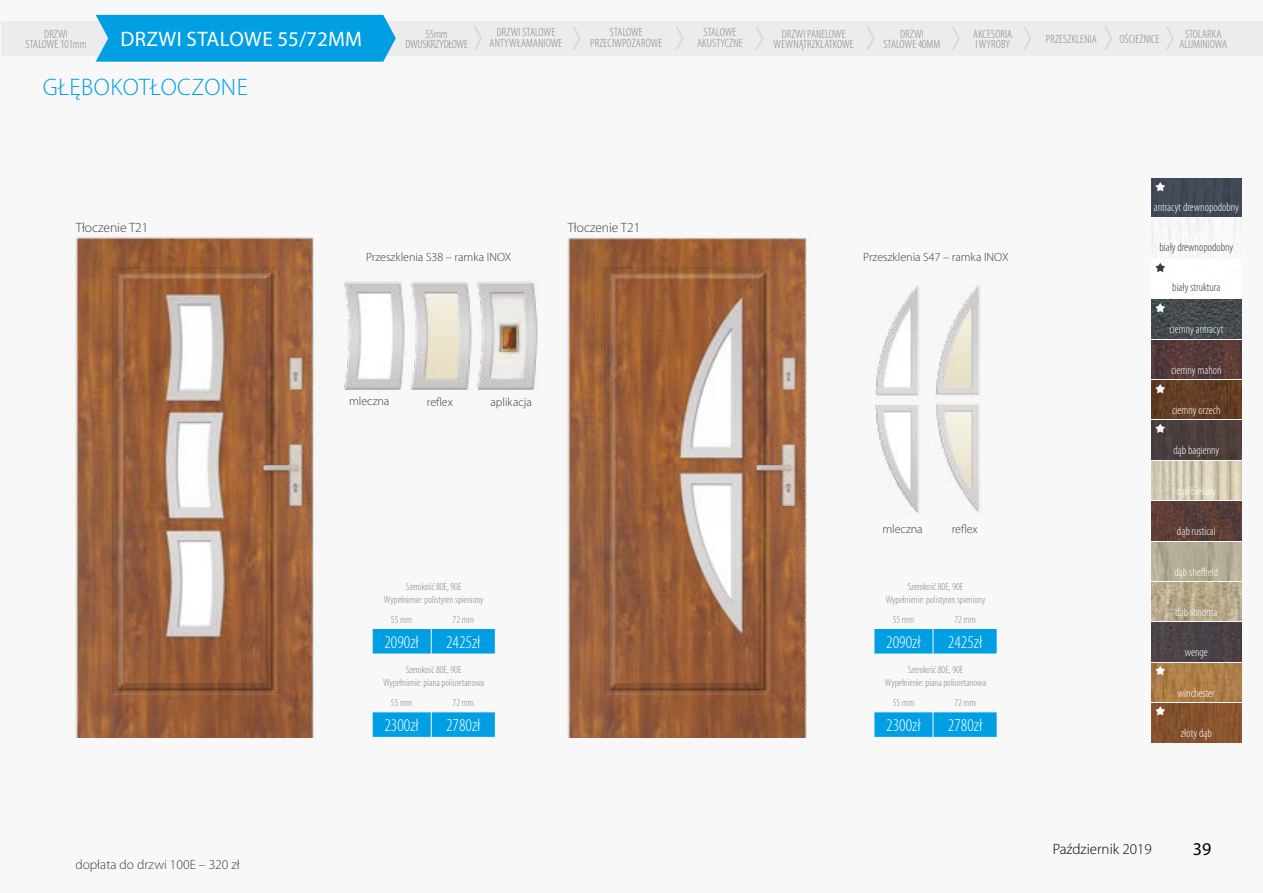
<style>
.page{position:relative;width:1263px;height:893px;background:#f8f8f8}
.page>*{position:absolute;margin:0;border:0;box-sizing:border-box;transform-origin:0 0}
.t1{font:300 24px "Myriad Pro";letter-spacing:.02em;color:#009fe3}
.t2{font:21px "Myriad Pro";letter-spacing:.02em;color:#fff}
.t3{font:300 condensed 18px "Myriad Pro";color:#fff}
.t4{font:18px "Myriad Pro";color:#000}
.t5{font:300 15px "Myriad Pro";color:#000}
.t6{font:300 13.5px "Myriad Pro";color:#3c3c3b}
.t7{font:300 condensed 12px/10.5px "Myriad Pro";letter-spacing:.01em;color:#878787;text-align:center}
.t8{font:300 condensed 12px "Myriad Pro";color:#fff}
.t9{font:300 12px "Myriad Pro";color:#3c3c3b}
.t10{font:300 condensed 12px "Myriad Pro";color:#3c3c3b}
.t11{font:300 condensed 12px/10.5px "Myriad Pro";letter-spacing:-.01em;color:#878787;text-align:center}
.t12{font:300 condensed 10.5px/12.6px "Myriad Pro";color:#878787;text-align:center}
</style>
<div class="page">
<div style="left:1px;top:21px;width:1262px;height:34px;background:#ececec"></div>
<div style="left:96px;top:15px;width:300px;height:47px;background:#009fe3"></div>
<svg style="left:474px;top:27px;width:8px;height:23px"></svg>
<svg style="left:756px;top:27px;width:7px;height:23px"></svg>
<svg style="left:1024px;top:27px;width:7px;height:23px"></svg>
<svg style="left:867px;top:27px;width:8px;height:23px"></svg>
<svg style="left:1166px;top:27px;width:8px;height:23px"></svg>
<svg style="left:1105px;top:27px;width:7px;height:23px"></svg>
<svg style="left:952px;top:27px;width:8px;height:23px"></svg>
<svg style="left:676px;top:27px;width:8px;height:23px"></svg>
<svg style="left:573px;top:27px;width:8px;height:23px"></svg>
<img style="left:75px;top:237px;width:239px;height:501px">
<img style="left:567px;top:237px;width:240px;height:501px">
<svg style="left:372px;top:628px;width:124px;height:26px;background:#13a5e4"></svg>
<svg style="left:372px;top:711px;width:124px;height:26px;background:#13a5e4"></svg>
<svg style="left:874px;top:629px;width:124px;height:25px;background:#0aa2e3"></svg>
<svg style="left:874px;top:711px;width:124px;height:26px;background:#12a5e4"></svg>
<img style="left:875px;top:285px;width:45px;height:229px">
<img style="left:935px;top:285px;width:46px;height:228px">
<img style="left:344px;top:281px;width:61px;height:109px">
<img style="left:411px;top:281px;width:61px;height:109px">
<img style="left:476px;top:281px;width:62px;height:109px">
<img style="left:75px;top:322px;width:239px;height:206px">
<img style="left:567px;top:322px;width:240px;height:206px">
<div style="left:1152px;top:179px;width:89px;height:38px;background:#424958"></div>
<img style="left:1152px;top:219px;width:85px;height:38px">
<img style="left:1152px;top:300px;width:89px;height:38px">
<img style="left:1152px;top:704px;width:89px;height:38px">
<img style="left:1152px;top:340px;width:89px;height:38px">
<img style="left:1152px;top:381px;width:89px;height:38px">
<img style="left:1152px;top:421px;width:89px;height:38px">
<img style="left:1152px;top:461px;width:89px;height:39px">
<img style="left:1152px;top:502px;width:89px;height:38px">
<img style="left:1152px;top:542px;width:89px;height:38px">
<img style="left:1152px;top:583px;width:89px;height:38px">
<img style="left:1152px;top:623px;width:89px;height:38px">
<img style="left:1152px;top:663px;width:89px;height:39px">
<svg style="left:1155px;top:263px;width:10px;height:9px"></svg>
<svg style="left:1155px;top:384px;width:10px;height:9px"></svg>
<svg style="left:1155px;top:706px;width:10px;height:9px"></svg>
<svg style="left:1155px;top:666px;width:10px;height:9px"></svg>
<svg style="left:1155px;top:303px;width:10px;height:9px"></svg>
<svg style="left:1155px;top:423px;width:10px;height:10px"></svg>
<svg style="left:1155px;top:182px;width:10px;height:9px"></svg>
<p class="t7" style="left:26px;top:29px;width:63px">DRZWI<br>STALOWE 101mm</p>
<p class="t11" style="left:405px;top:29px;width:64px">55mm<br>DWUSKRZYDŁOWE</p>
<p class="t7" style="left:489px;top:28px;width:74px">DRZWI STALOWE<br>ANTYWŁAMANIOWE</p>
<p class="t7" style="left:773px;top:29px;width:82px">DRZWI PANELOWE<br>WEWNĄTRZKLATKOWE</p>
<p class="t7" style="left:883px;top:29px;width:59px">DRZWI<br>STALOWE 40MM</p>
<p class="t7" style="left:973px;top:29px;width:41px;text-align:left">AKCESORIA<br>I WYROBY</p>
<p class="t7" style="left:1046px;top:34px;width:52px">PRZESZKLENIA</p>
<p class="t7" style="left:1119px;top:34px;width:42px">OŚCIEŻNICE</p>
<p class="t7" style="left:1179px;top:29px;width:49px">STOLARKA<br>ALUMINIOWA</p>
<p class="t7" style="left:590px;top:28px;width:74px">STALOWE<br>PRZECIWPOŻAROWE</p>
<p class="t7" style="left:697px;top:28px;width:47px">STALOWE<br>AKUSTYCZNE</p>
<h2 class="t2" style="left:120px;top:28px;width:243px">DRZWI STALOWE 55/72MM</h2>
<h1 class="t1" style="left:43px;top:73px;width:207px">GŁĘBOKOTŁOCZONE</h1>
<p class="t6" style="left:76px;top:220px;width:74px">Tłoczenie T21</p>
<p class="t6" style="left:568px;top:220px;width:74px">Tłoczenie T21</p>
<p class="t9" style="left:366px;top:251px;width:147px">Przeszklenia S38 – ramka INOX</p>
<p class="t9" style="left:349px;top:395px;width:42px">mleczna</p>
<p class="t9" style="left:427px;top:395px;width:28px">reflex</p>
<p class="t9" style="left:490px;top:395px;width:43px">aplikacja</p>
<p class="t6" style="left:75px;top:857px;width:166px">dopłata do drzwi 100E – 320 zł</p>
<p class="t12" style="left:384px;top:580px;width:101px">Szerokość 80E, 90E<br>Wypełnienie: polistyren spieniony</p>
<p class="t12" style="left:391px;top:613px;width:23px">55 mm</p>
<p class="t12" style="left:453px;top:613px;width:23px">72 mm</p>
<h3 class="t3" style="left:384px;top:632px;width:36px">2090zł</h3>
<h3 class="t3" style="left:446px;top:632px;width:36px">2425zł</h3>
<p class="t12" style="left:383px;top:664px;width:103px">Szerokość 80E, 90E<br>Wypełnienie: piana poliuretanowa</p>
<p class="t12" style="left:391px;top:696px;width:23px">55 mm</p>
<p class="t12" style="left:453px;top:696px;width:23px">72 mm</p>
<h3 class="t3" style="left:384px;top:716px;width:36px">2300zł</h3>
<h3 class="t3" style="left:446px;top:716px;width:36px">2780zł</h3>
<p class="t9" style="left:863px;top:251px;width:147px">Przeszklenia S47 – ramka INOX</p>
<p class="t9" style="left:882px;top:522px;width:42px">mleczna</p>
<p class="t9" style="left:952px;top:523px;width:28px">reflex</p>
<p class="t12" style="left:886px;top:580px;width:101px">Szerokość 80E, 90E<br>Wypełnienie: polistyren spieniony</p>
<p class="t12" style="left:893px;top:613px;width:23px">55 mm</p>
<p class="t12" style="left:954px;top:613px;width:23px">72 mm</p>
<h3 class="t3" style="left:886px;top:632px;width:36px">2090zł</h3>
<h3 class="t3" style="left:948px;top:632px;width:36px">2425zł</h3>
<p class="t12" style="left:885px;top:664px;width:103px">Szerokość 80E, 90E<br>Wypełnienie: piana poliuretanowa</p>
<p class="t12" style="left:893px;top:696px;width:23px">55 mm</p>
<p class="t12" style="left:954px;top:696px;width:23px">72 mm</p>
<h3 class="t3" style="left:886px;top:716px;width:36px">2300zł</h3>
<h3 class="t3" style="left:948px;top:716px;width:36px">2780zł</h3>
<p class="t8" style="left:1154px;top:200px;width:87px">antracyt drewnopodobny</p>
<p class="t10" style="left:1159px;top:241px;width:75px">biały drewnopodobny</p>
<p class="t10" style="left:1172px;top:280px;width:50px">biały struktura</p>
<p class="t8" style="left:1169px;top:323px;width:55px">ciemny antracyt</p>
<p class="t8" style="left:1171px;top:363px;width:52px">ciemny mahoń</p>
<p class="t8" style="left:1172px;top:404px;width:50px">ciemny orzech</p>
<p class="t8" style="left:1173px;top:444px;width:47px">dąb bagienny</p>
<p class="t8" style="left:1177px;top:484px;width:41px">dąb bielony</p>
<p class="t8" style="left:1177px;top:525px;width:40px">dąb rustical</p>
<p class="t8" style="left:1174px;top:565px;width:45px">dąb sheffield</p>
<p class="t8" style="left:1175px;top:605px;width:43px">dąb sonoma</p>
<p class="t8" style="left:1185px;top:646px;width:25px">wenge</p>
<p class="t8" style="left:1178px;top:686px;width:38px">winchester</p>
<p class="t8" style="left:1181px;top:727px;width:33px">złoty dąb</p>
<h3 class="t5" style="left:1053px;top:841px;width:101px">Październik 2019</h3>
<h3 class="t4" style="left:1193px;top:839px;width:20px">39</h3>
</div>
